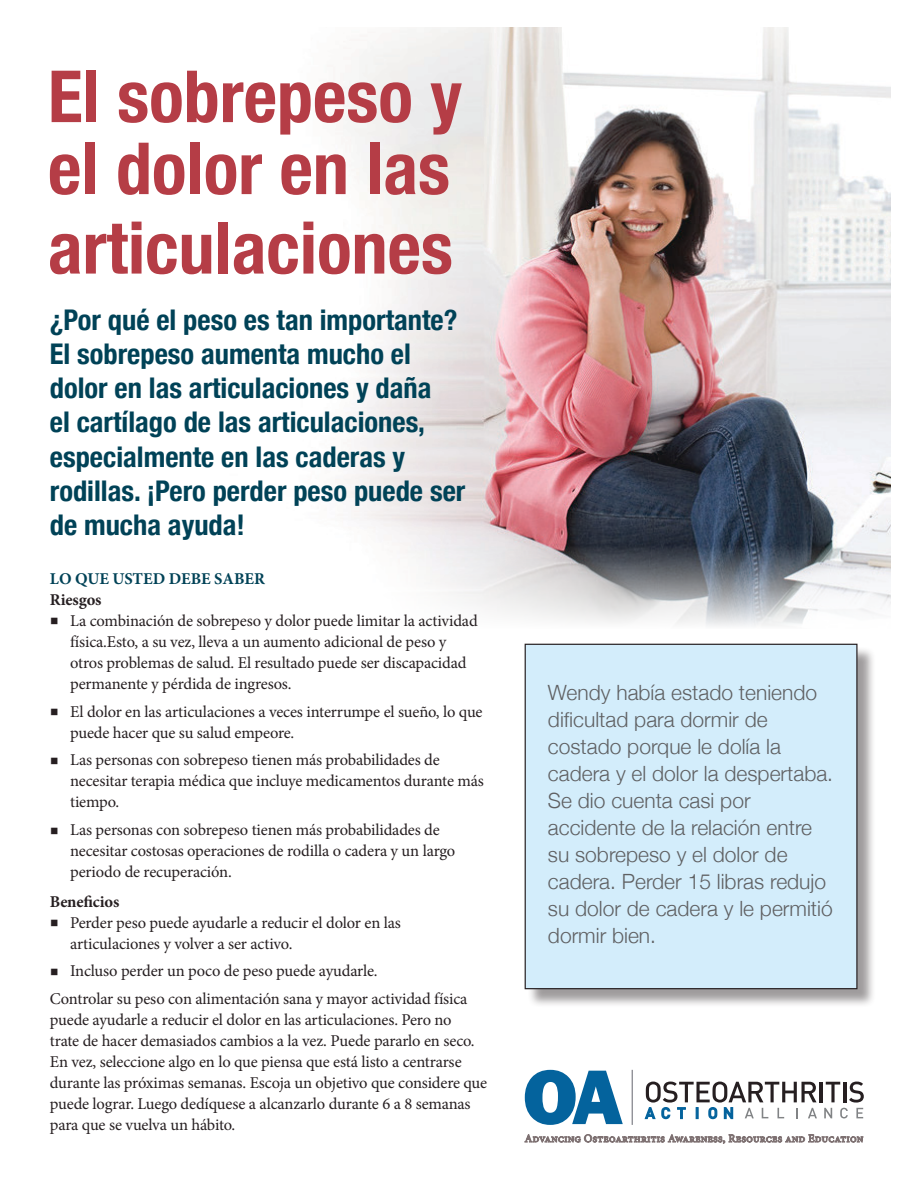
<style>
.page{position:relative;width:918px;height:1188px;background:#fff}
.page>*{position:absolute;margin:0;border:0;box-sizing:border-box;transform-origin:0 0}
.t1{font:700 condensed 72px/72px "Helvetica Neue";color:#b53d46}
.t2{font:700 condensed 28.5px/34.2px "Helvetica Neue";color:#004257}
.t3{font:300 21px/27px "Helvetica Neue";color:#5f6062}
.t4{font:16.5px/21px "Minion Pro";letter-spacing:-.01em;color:#261f21}
.t5{font:700 16.5px "Minion Pro";color:#004257}
.t6{font:700 16.5px "Minion Pro";letter-spacing:-.01em;color:#261f21}
</style>
<div class="page">
<hr style="left:820px;top:1082px;width:3px;height:20px;background:#261f21">
<svg style="left:644px;top:1082px;width:173px;height:38px"></svg>
<svg style="left:824px;top:1082px;width:40px;height:36px"></svg>
<svg style="left:525px;top:1070px;width:98px;height:55px"></svg>
<hr style="left:632px;top:1070px;width:1px;height:55px;background:#85868c">
<svg style="left:525px;top:1134px;width:338px;height:10px"></svg>
<img style="left:335px;top:27px;width:555px;height:485px">
<svg style="left:354px;top:512px;width:537px;height:114px"></svg>
<div style="left:527px;top:646px;width:349px;height:362px;background:#261f21;opacity:.44"></div>
<div style="left:525px;top:644px;width:332px;height:345px;background:#d3edfb"></div>
<div style="left:525px;top:644px;width:333px;height:345px;border:1px solid #261f21"></div>
<p class="t1" style="left:48px;top:56px;width:416px">El sobrepeso y el dolor en las</p>
<p class="t1" style="left:48px;top:207px;width:406px">articulaciones</p>
<p class="t2" style="left:50px;top:301px;width:417px">¿Por qué el peso es tan importante?<br>El sobrepeso aumenta mucho el dolor en las articulaciones y daña<br>el cartílago de las articulaciones, especialmente en las caderas y rodillas. ¡Pero perder peso puede ser de mucha ayuda!</p>
<p class="t5" style="left:50px;top:567px;width:217px">LO QUE USTED DEBE SABER</p>
<p class="t6" style="left:50px;top:588px;width:53px">Riesgos</p>
<p class="t4" style="left:70px;top:610px;width:409px;text-indent:-20px">○ La combinación de sobrepeso y dolor puede limitar la actividad física.Esto, a su vez, lleva a un aumento adicional de peso y otros problemas de salud. El resultado puede ser discapacidad permanente y pérdida de ingresos.</p>
<p class="t4" style="left:70px;top:701px;width:414px;text-indent:-20px">○ El dolor en las articulaciones a veces interrumpe el sueño, lo que puede hacer que su salud empeore.</p>
<p class="t4" style="left:70px;top:750px;width:415px;text-indent:-20px">○ Las personas con sobrepeso tienen más probabilidades de necesitar terapia médica que incluye medicamentos durante más tiempo.</p>
<p class="t4" style="left:70px;top:819px;width:387px;text-indent:-20px">○ Las personas con sobrepeso tienen más probabilidades de necesitar costosas operaciones de rodilla o cadera y un largo periodo de recuperación.</p>
<p class="t6" style="left:50px;top:890px;width:71px">Beneficios</p>
<p class="t4" style="left:70px;top:912px;width:332px;text-indent:-20px">○ Perder peso puede ayudarle a reducir el dolor en las articulaciones y volver a ser activo.</p>
<p class="t4" style="left:50px;top:961px;width:329px">○ Incluso perder un poco de peso puede ayudarle.</p>
<p class="t4" style="left:50px;top:988px;width:439px">Controlar su peso con alimentación sana y mayor actividad física puede ayudarle a reducir el dolor en las articulaciones. Pero no<br>trate de hacer demasiados cambios a la vez. Puede pararlo en seco.<br>En vez, seleccione algo en lo que piensa que está listo a centrarse durante las próximas semanas. Escoja un objetivo que considere que puede lograr. Luego dedíquese a alcanzarlo durante 6 a 8 semanas para que se vuelva un hábito.</p>
<p class="t3" style="left:548px;top:677px;width:287px">Wendy había estado teniendo dificultad para dormir de costado porque le dolía la cadera y el dolor la despertaba.<br>Se dio cuenta casi por accidente de la relación entre su sobrepeso y el dolor de cadera. Perder 15 libras redujo su dolor de cadera y le permitió dormir bien.</p>
</div>
